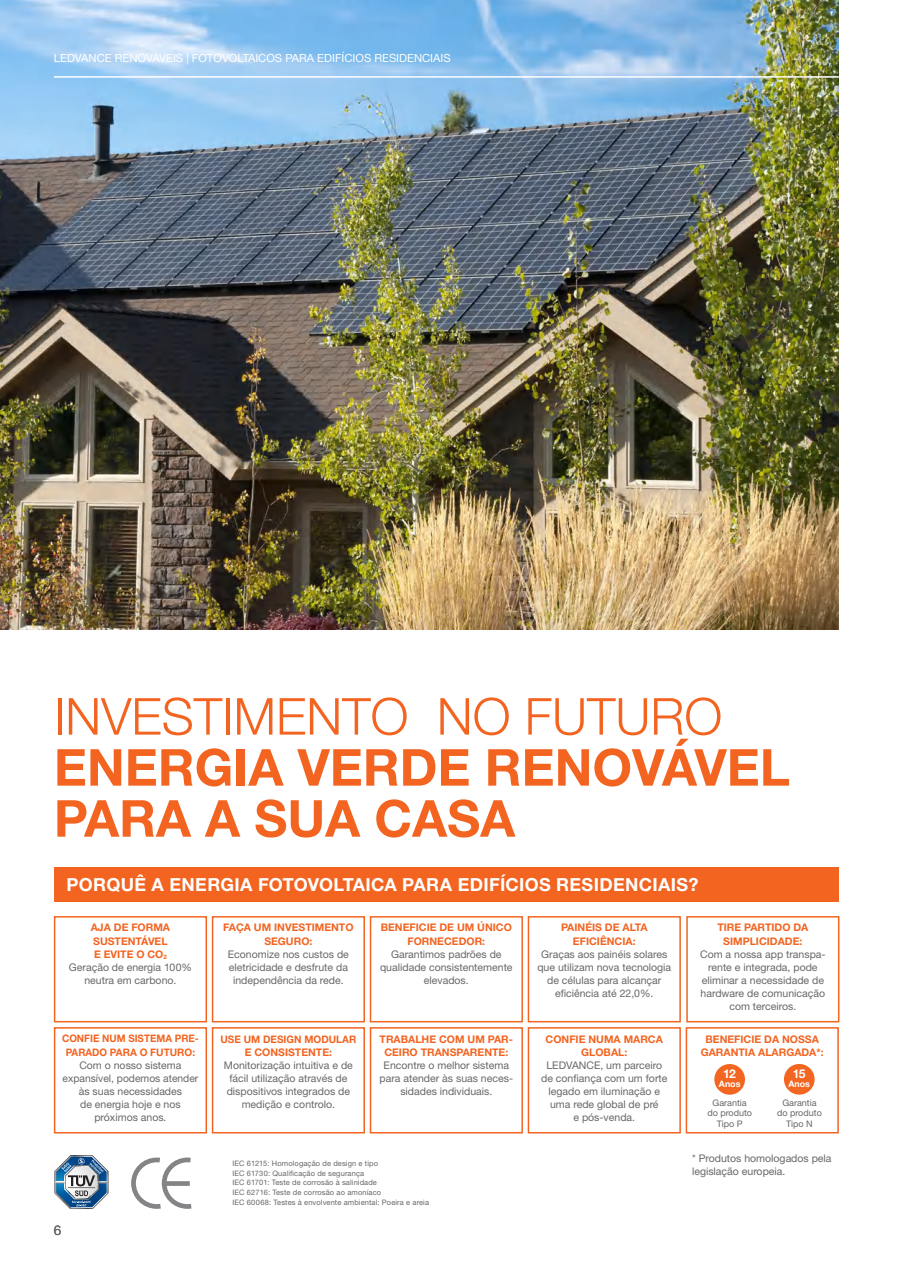
<style>
.page{position:relative;width:897px;height:1264px;background:#fff}
.page>*{position:absolute;margin:0;border:0;box-sizing:border-box;transform-origin:0 0}
.t1{font:700 51px/51px "Helvetica Neue LT Pro";color:#f36421}
.t2{font:300 51px "Helvetica Neue LT Pro";color:#f36421}
.t3{font:700 18px "Helvetica Neue LT Pro";letter-spacing:.015em;color:#fff}
.t4{font:13.5px "Helvetica Neue LT Pro";color:#67676a}
.t5{font:700 12.15px "Helvetica Neue LT Pro";color:#fff}
.t6{font:11.25px "Helvetica Neue LT Pro";color:#fff}
.t7{font:10.5px/13.2px "Helvetica Neue LT Pro";color:#67676a;text-align:center}
.t8{font:700 10.5px/13.2px "Helvetica Neue LT Pro";color:#f36421;text-align:center}
.t9{font:700 10.35px/13.2px "Helvetica Neue LT Pro";color:#f36421;text-align:center;scale:.95 1}
.t10{font:700 10.35px "Helvetica Neue LT Pro";color:#f36421}
.t11{font:9px/10.5px "Helvetica Neue LT Pro";color:#67676a;text-align:center}
.t12{font:700 8.85px "Helvetica Neue LT Pro";color:#fff}
.t13{font:7.5px/9.8px "Helvetica Neue LT Pro";letter-spacing:.015em;color:#67676a}
.s1{font-size:11.7px}
.s2{font-weight:700;color:#f36421}
</style>
<div class="page">
<img style="left:0;top:0;width:838px;height:629px">
<hr style="left:54px;top:76px;width:784px;height:2px;background:#fff">
<div style="left:54px;top:916px;width:153px;height:106px;border:2px solid #f36421"></div>
<div style="left:54px;top:1026px;width:153px;height:107px;border:2px solid #f36421"></div>
<div style="left:212px;top:1026px;width:153px;height:107px;border:2px solid #f36421"></div>
<div style="left:370px;top:1026px;width:153px;height:107px;border:2px solid #f36421"></div>
<div style="left:527px;top:1026px;width:153px;height:107px;border:2px solid #f36421"></div>
<div style="left:686px;top:916px;width:153px;height:106px;border:2px solid #f36421"></div>
<div style="left:212px;top:916px;width:153px;height:106px;border:2px solid #f36421"></div>
<div style="left:370px;top:916px;width:153px;height:106px;border:2px solid #f36421"></div>
<div style="left:527px;top:916px;width:153px;height:106px;border:2px solid #f36421"></div>
<div style="left:54px;top:867px;width:784px;height:34px;background:#f36421"></div>
<svg style="left:131px;top:1157px;width:61px;height:52px"></svg>
<svg style="left:164px;top:1180px;width:26px;height:5px"></svg>
<svg style="left:55px;top:1155px;width:53px;height:53px"></svg>
<div style="left:685px;top:1026px;width:153px;height:107px;border:2px solid #f36421"></div>
<div style="left:783px;top:1063px;width:31px;height:31px;background:#f26621;border-radius:50%"></div>
<div style="left:714px;top:1063px;width:31px;height:31px;background:#f26621;border-radius:50%"></div>
<p class="t6" style="left:54px;top:51px;width:398px">LEDVANCE RENOVÁVEIS <span class="s1">|</span> FOTOVOLTAICOS PARA EDIFÍCIOS RESIDENCIAIS</p>
<h1 class="t2" style="left:54px;top:685px;width:669px">INVESTIMENTO NO FUTURO</h1>
<h1 class="t1" style="left:54px;top:740px;width:737px">ENERGIA VERDE RENOVÁVEL<br>PARA A SUA CASA</h1>
<h2 class="t3" style="left:67px;top:873px;width:633px">PORQUÊ A ENERGIA FOTOVOLTAICA PARA EDIFÍCIOS RESIDENCIAIS?</h2>
<p class="t7" style="left:69px;top:920px;width:124px"><span class="s2">AJA DE FORMA<br>SUSTENTÁVEL<br>E EVITE O CO</span><sub>2<br></sub>Geração de energia 100% neutra em carbono.</p>
<p class="t9" style="left:62px;top:1031px;width:145px">CONFIE NUM SISTEMA PRE-<br>PARADO PARA O FUTURO:</p>
<p class="t7" style="left:63px;top:1058px;width:137px">Com o nosso sistema expansível, podemos atender às suas necessidades<br>de energia hoje e nos próximos anos.</p>
<p class="t4" style="left:54px;top:1221px;width:9px">6</p>
<p class="t8" style="left:223px;top:920px;width:132px">FAÇA UM INVESTIMENTO<br>SEGURO:</p>
<p class="t7" style="left:228px;top:947px;width:122px">Economize nos custos de eletricidade e desfrute da independência da rede.</p>
<p class="t10" style="left:220px;top:1032px;width:137px">USE UM DESIGN MODULAR</p>
<p class="t8" style="left:245px;top:1044px;width:89px">E CONSISTENTE:</p>
<p class="t7" style="left:224px;top:1058px;width:130px">Monitorização intuitiva e de fácil utilização através de dispositivos integrados de medição e controlo.</p>
<p class="t8" style="left:381px;top:920px;width:133px">BENEFICIE DE UM ÚNICO<br>FORNECEDOR:</p>
<p class="t7" style="left:380px;top:947px;width:134px">Garantimos padrões de qualidade consistentemente elevados.</p>
<p class="t8" style="left:379px;top:1031px;width:135px">TRABALHE COM UM PAR-<br>CEIRO TRANSPARENTE:</p>
<p class="t7" style="left:379px;top:1058px;width:135px">Encontre o melhor sistema para atender às suas neces&shy;sidades individuais.</p>
<p class="t8" style="left:561px;top:920px;width:88px">PAINÉIS DE ALTA<br>EFICIÊNCIA:</p>
<p class="t7" style="left:537px;top:947px;width:135px">Graças aos painéis solares que utilizam nova tecnologia de células para alcançar eficiência até 22,0%.</p>
<p class="t8" style="left:545px;top:1031px;width:119px">CONFIE NUMA MARCA<br>GLOBAL:</p>
<p class="t7" style="left:541px;top:1058px;width:128px">LEDVANCE, um parceiro de confiança com um forte legado em iluminação e uma rede global de pré<br>e pós-venda.</p>
<p class="t8" style="left:717px;top:920px;width:93px">TIRE PARTIDO DA<br>SIMPLICIDADE:</p>
<p class="t7" style="left:700px;top:947px;width:127px">Com a nossa app transpa&shy;rente e integrada, pode eliminar a necessidade de hardware de comunicação com terceiros.</p>
<p class="t8" style="left:700px;top:1031px;width:124px">BENEFICIE DA NOSSA<br>GARANTIA ALARGADA*:</p>
<p class="t5" style="left:723px;top:1065px;width:14px">12</p>
<p class="t5" style="left:792px;top:1065px;width:14px">15</p>
<p class="t12" style="left:718px;top:1078px;width:23px">Anos</p>
<p class="t12" style="left:788px;top:1078px;width:23px">Anos</p>
<p class="t11" style="left:707px;top:1097px;width:46px">Garantia do produto<br>Tipo P</p>
<p class="t11" style="left:777px;top:1097px;width:46px">Garantia do produto<br>Tipo N</p>
<p class="t13" style="left:232px;top:1157px;width:198px">IEC 61215: Homologação de design e tipo<br>IEC 61730: Qualificação de segurança<br>IEC 61701: Teste de corrosão à salinidade<br>IEC 62716: Teste de corrosão ao amoníaco<br>IEC 60068: Testes à envolvente ambiental: Poeira e areia</p>
<p class="t7" style="left:692px;top:1151px;width:141px;text-align:left">* Produtos homologados pela legislação europeia.</p>
</div>
